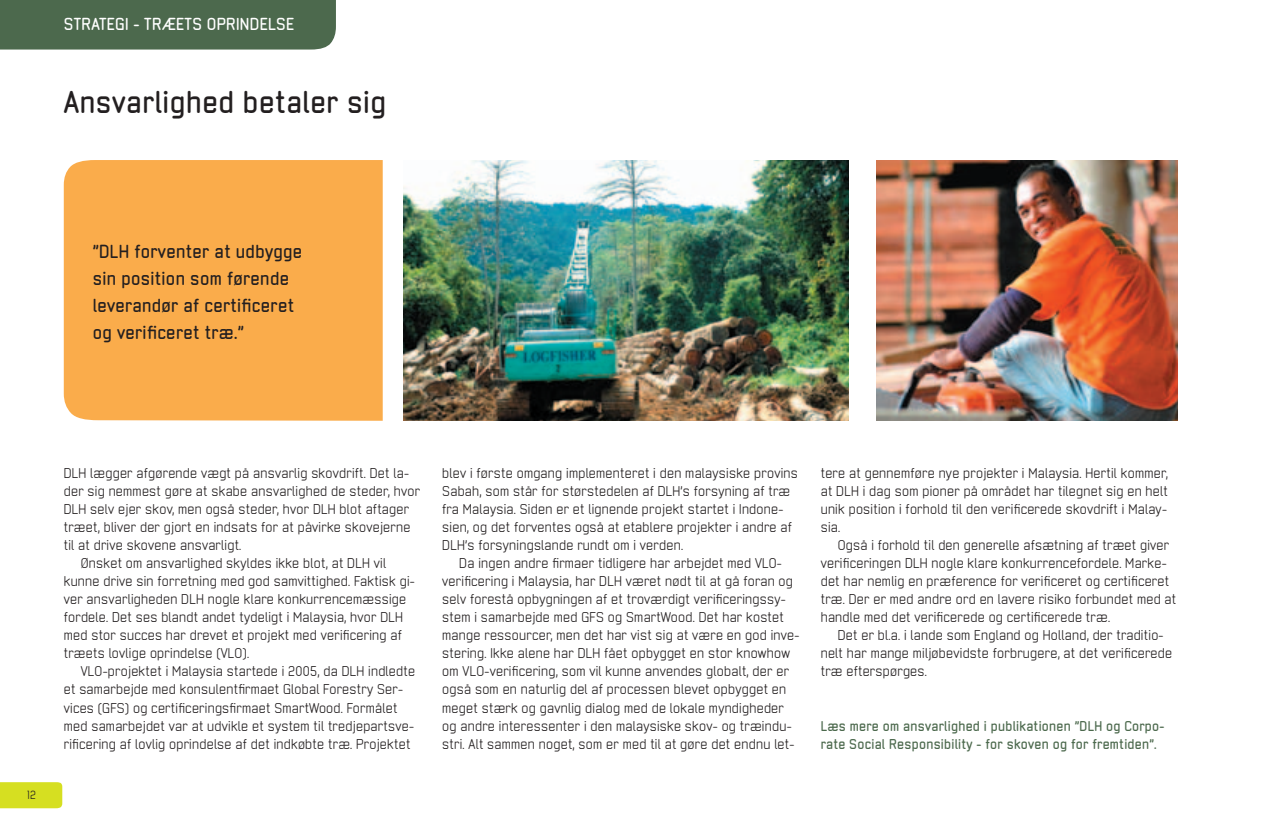
<style>
.page{position:relative;width:1263px;height:830px;background:#fff}
.page>*{position:absolute;margin:0;border:0;box-sizing:border-box;transform-origin:0 0}
.t1{font:700 30px "Neutraliser Sans";letter-spacing:.02em;color:#231f20}
.t2{font:700 18px/27px "Neutraliser Sans";letter-spacing:.02em;color:#231f20}
.t3{font:700 16.5px "Neutraliser Sans";letter-spacing:.02em;color:#fff}
.t4{font:13.5px/18px "Neutraliser Sans";letter-spacing:.02em;color:#231f20}
.t5{font:700 13.5px/18px "Neutraliser Sans";letter-spacing:.02em;color:#4c694d}
.t6{font:11.25px "Neutraliser Sans";color:#231f20}
</style>
<div class="page">
<img style="left:876px;top:160px;width:302px;height:260px">
<div style="left:64px;top:160px;width:319px;height:260px;background:#faac4b"></div>
<img style="left:404px;top:160px;width:445px;height:260px">
<div style="left:0;top:0;width:336px;height:49px;background:#4c694d"></div>
<div style="left:0;top:782px;width:62px;height:25px;background:#d6df21"></div>
<p class="t3" style="left:64px;top:18px;width:232px">STRATEGI - TRÆETS OPRINDELSE</p>
<h1 class="t1" style="left:64px;top:91px;width:324px">Ansvarlighed betaler sig</h1>
<h2 class="t2" style="left:93px;top:240px;width:211px">”DLH forventer at udbygge sin position som førende leverandør af certificeret og verificeret træ.”</h2>
<p class="t6" style="left:27px;top:790px;width:10px">12</p>
<p class="t4" style="left:64px;top:465px;width:347px">DLH lægger afgørende vægt på ansvarlig skovdrift. Det la-</p>
<p class="t4" style="left:64px;top:483px;width:358px">der sig nemmest gøre at skabe ansvarlighed de steder, hvor</p>
<p class="t4" style="left:64px;top:501px;width:347px">DLH selv ejer skov, men også steder, hvor DLH blot aftager</p>
<p class="t4" style="left:64px;top:519px;width:348px">træet, bliver der gjort en indsats for at påvirke skovejerne</p>
<p class="t4" style="left:64px;top:537px;width:179px">til at drive skovene ansvarligt.</p>
<p class="t4" style="left:81px;top:555px;width:307px">Ønsket om ansvarlighed skyldes ikke blot, at DLH vil</p>
<p class="t4" style="left:64px;top:573px;width:353px">kunne drive sin forretning med god samvittighed. Faktisk gi-</p>
<p class="t4" style="left:64px;top:591px;width:344px">ver ansvarligheden DLH nogle klare konkurrencemæssige</p>
<p class="t4" style="left:64px;top:609px;width:341px">fordele. Det ses blandt andet tydeligt i Malaysia, hvor DLH</p>
<p class="t4" style="left:64px;top:627px;width:340px">med stor succes har drevet et projekt med verificering af</p>
<p class="t4" style="left:64px;top:645px;width:187px">træets lovlige oprindelse (VLO).</p>
<p class="t4" style="left:81px;top:663px;width:336px">VLO-projektet i Malaysia startede i 2005, da DLH indledte</p>
<p class="t4" style="left:64px;top:681px;width:341px">et samarbejde med konsulentfirmaet Global Forestry Ser-</p>
<p class="t4" style="left:64px;top:699px;width:335px">vices (GFS) og certificeringsfirmaet SmartWood. Formålet</p>
<p class="t4" style="left:64px;top:717px;width:352px">med samarbejdet var at udvikle et system til tredjepartsve-</p>
<p class="t4" style="left:64px;top:735px;width:348px">rificering af lovlig oprindelse af det indkøbte træ. Projektet</p>
<p class="t4" style="left:442px;top:465px;width:357px">blev i første omgang implementeret i den malaysiske provins Sabah, som står for størstedelen af DLH’s forsyning af træ fra Malaysia. Siden er et lignende projekt startet i Indone&shy;sien, og det forventes også at etablere projekter i andre af DLH’s forsyningslande rundt om i verden.</p>
<p class="t4" style="left:442px;top:555px;width:359px;text-indent:17px">Da ingen andre firmaer tidligere har arbejdet med VLO&shy;verificering i Malaysia, har DLH været nødt til at gå foran og selv forestå opbygningen af et troværdigt verificeringssy&shy;stem i samarbejde med GFS og SmartWood. Det har kostet mange ressourcer, men det har vist sig at være en god inve&shy;stering. Ikke alene har DLH fået opbygget en stor knowhow om VLO-verificering, som vil kunne anvendes globalt, der er også som en naturlig del af processen blevet opbygget en meget stærk og gavnlig dialog med de lokale myndigheder og andre interessenter i den malaysiske skov- og træindu&shy;stri. Alt sammen noget, som er med til at gøre det endnu let-</p>
<p class="t4" style="left:821px;top:465px;width:349px;text-align:justify">tere at gennemføre nye projekter i Malaysia. Hertil kommer, at DLH i dag som pioner på området har tilegnet sig en helt unik position i forhold til den verificerede skovdrift i Malay&shy;sia.</p>
<p class="t4" style="left:821px;top:537px;width:357px;text-indent:17px">Også i forhold til den generelle afsætning af træet giver verificeringen DLH nogle klare konkurrencefordele. Marke&shy;det har nemlig en præference for verificeret og certificeret træ. Der er med andre ord en lavere risiko forbundet med at handle med det verificerede og certificerede træ.</p>
<p class="t4" style="left:821px;top:627px;width:353px;text-indent:17px">Det er bl.a. i lande som England og Holland, der traditio&shy;nelt har mange miljøbevidste forbrugere, at det verificerede træ efterspørges.</p>
<p class="t5" style="left:821px;top:717px;width:345px">Læs mere om ansvarlighed i publikationen ”DLH og Corpo&shy;rate Social Responsibility - for skoven og for fremtiden”.</p>
</div>
